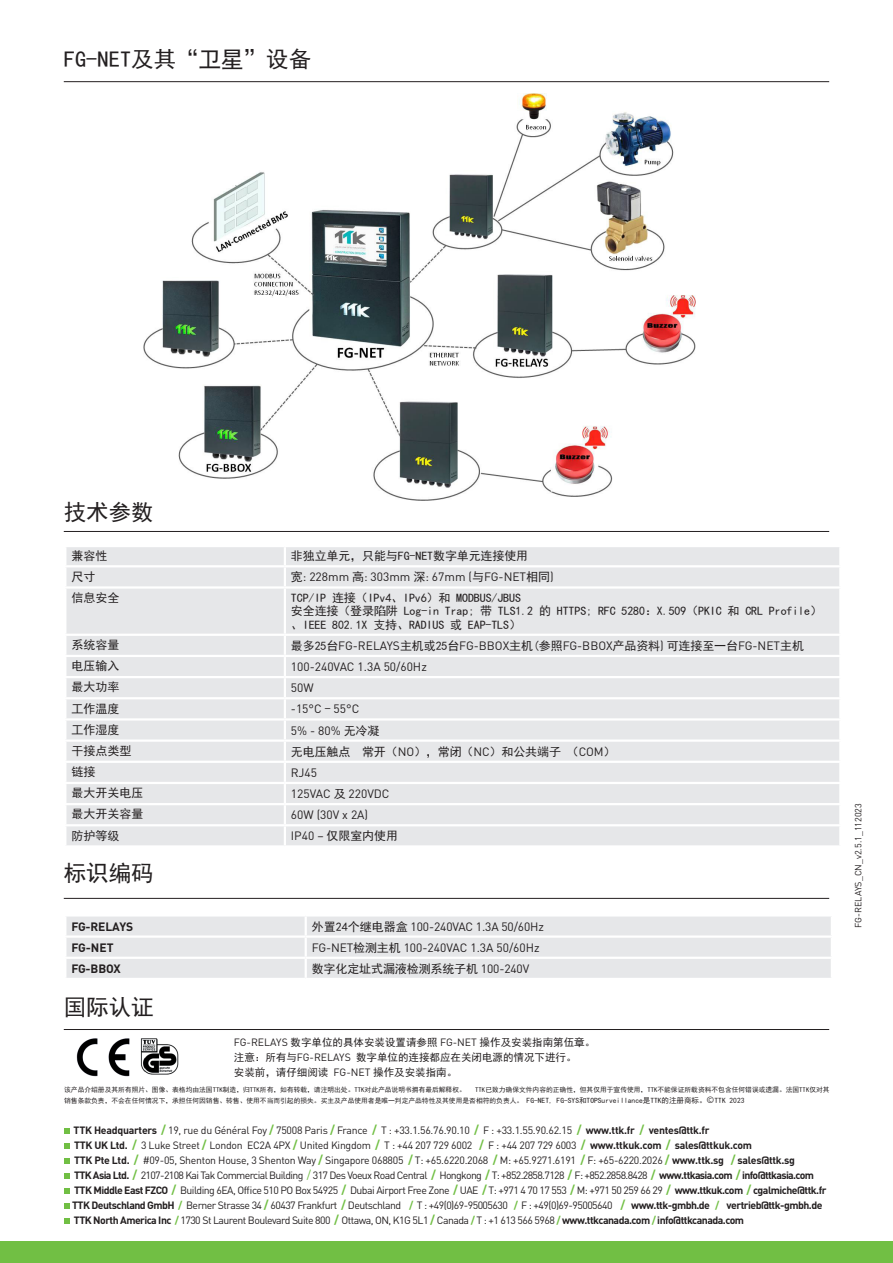
<style>
.page{position:relative;width:893px;height:1263px;background:#fff}
.page>*{position:absolute;margin:0;border:0;box-sizing:border-box;transform-origin:0 0}
.t1{font:22.5px "Sim Hei";color:#231f20}
.t2{font:12px/13.5px "Sim Hei";letter-spacing:-.01em;color:#231f20}
.t3{font:12px "DINOT";color:#231f20}
.t4{font:700 12px "DINOT";letter-spacing:-.01em;color:#231f20}
.t5{font:10.5px "DINOT";letter-spacing:-.05em;color:#231f20}
.t6{font:10.5px "DINOT";letter-spacing:-.025em;color:#231f20}
.t7{font:10.5px "Sim Hei";color:#231f20}
.t8{font:9px "DINOT";color:#231f20}
.t9{font:6.75px/10.5px "Sim Hei";color:#231f20}
.s1{font-family:"Sim Hei"}
.s2{font-family:"DINOT"}
.s3{font-size:7.5px}
.s4{font-family:"DINOT";font-size:9px}
.s5{font-weight:700}
.s6{font-weight:700;font-size:12px;color:#71bf44}
.s7{font-size:12px;color:#71bf44}
.s8{font-weight:700;color:#71bf44}
</style>
<div class="page">
<div style="left:0;top:1242px;width:893px;height:21px;background:#71bf44"></div>
<div style="left:66px;top:547px;width:773px;height:298px;background:#e6e7e9"></div>
<hr style="left:64px;top:565px;width:221px;height:2px;background:#fff">
<hr style="left:285px;top:565px;width:556px;height:2px;background:#fff">
<svg style="left:284px;top:547px;width:2px;height:39px"></svg>
<hr style="left:64px;top:586px;width:221px;height:3px;background:#fff">
<hr style="left:285px;top:586px;width:556px;height:3px;background:#fff">
<hr style="left:284px;top:589px;width:2px;height:45px;background:#fff">
<hr style="left:64px;top:634px;width:221px;height:2px;background:#fff">
<hr style="left:285px;top:634px;width:556px;height:2px;background:#fff">
<hr style="left:64px;top:655px;width:221px;height:2px;background:#fff">
<hr style="left:285px;top:655px;width:556px;height:2px;background:#fff">
<hr style="left:64px;top:676px;width:221px;height:2px;background:#fff">
<hr style="left:285px;top:676px;width:556px;height:2px;background:#fff">
<hr style="left:64px;top:697px;width:221px;height:2px;background:#fff">
<hr style="left:285px;top:697px;width:556px;height:2px;background:#fff">
<hr style="left:64px;top:718px;width:221px;height:2px;background:#fff">
<hr style="left:285px;top:718px;width:556px;height:2px;background:#fff">
<hr style="left:64px;top:739px;width:221px;height:3px;background:#fff">
<hr style="left:285px;top:739px;width:556px;height:3px;background:#fff">
<hr style="left:64px;top:761px;width:221px;height:2px;background:#fff">
<hr style="left:285px;top:761px;width:556px;height:2px;background:#fff">
<hr style="left:64px;top:782px;width:221px;height:2px;background:#fff">
<hr style="left:285px;top:782px;width:556px;height:2px;background:#fff">
<hr style="left:64px;top:803px;width:221px;height:2px;background:#fff">
<hr style="left:285px;top:803px;width:556px;height:2px;background:#fff">
<hr style="left:64px;top:824px;width:221px;height:2px;background:#fff">
<hr style="left:285px;top:824px;width:556px;height:2px;background:#fff">
<svg style="left:284px;top:636px;width:2px;height:209px"></svg>
<hr style="left:64px;top:531px;width:765px;height:1px;background:#231f20">
<hr style="left:64px;top:81px;width:765px;height:1px;background:#231f20">
<hr style="left:64px;top:1029px;width:765px;height:1px;background:#231f20">
<hr style="left:64px;top:898px;width:765px;height:1px;background:#231f20">
<div style="left:66px;top:916px;width:765px;height:62px;background:#e6e7e9"></div>
<hr style="left:64px;top:935px;width:242px;height:3px;background:#fff">
<hr style="left:306px;top:935px;width:527px;height:3px;background:#fff">
<hr style="left:64px;top:957px;width:242px;height:2px;background:#fff">
<hr style="left:306px;top:957px;width:527px;height:2px;background:#fff">
<svg style="left:305px;top:916px;width:2px;height:62px"></svg>
<img style="left:76px;top:1038px;width:103px;height:39px">
<svg style="left:64px;top:1128px;width:5px;height:6px"></svg>
<svg style="left:64px;top:1143px;width:5px;height:6px"></svg>
<svg style="left:64px;top:1158px;width:5px;height:6px"></svg>
<svg style="left:64px;top:1173px;width:5px;height:6px"></svg>
<svg style="left:64px;top:1188px;width:5px;height:6px"></svg>
<svg style="left:64px;top:1203px;width:5px;height:6px"></svg>
<svg style="left:64px;top:1218px;width:5px;height:6px"></svg>
<img style="left:144px;top:94px;width:552px;height:407px">
<p class="t1" style="left:64px;top:48px;width:249px">FG-NET及其“卫星”设备</p>
<p class="t1" style="left:64px;top:500px;width:91px">技术参数</p>
<p class="t2" style="left:71px;top:549px;width:37px">兼容性</p>
<p class="t2" style="left:291px;top:549px;width:239px">非独立单元，只能与FG-NET数字单元连接使用</p>
<p class="t2" style="left:71px;top:570px;width:25px">尺寸</p>
<p class="t3" style="left:291px;top:569px;width:264px"><span class="s1">宽</span>: 228mm <span class="s1">高</span>: 303mm <span class="s1">深</span>: 67mm (<span class="s1">与</span>FG-NET<span class="s1">相同</span>)</p>
<p class="t2" style="left:71px;top:591px;width:49px">信息安全</p>
<p class="t2" style="left:291px;top:591px;width:232px">TCP/IP 连接（IPv4、IPv6）和 MODBUS/JBUS</p>
<p class="t2" style="left:291px;top:604px;width:533px">安全连接（登录陷阱 Log-in Trap; 带 TLS1.2 的 HTTPS; RFC 5280：X.509（PKIC 和 CRL Profile）、IEEE 802.1X 支持、RADIUS 或 EAP-TLS）</p>
<p class="t2" style="left:71px;top:638px;width:49px">系统容量</p>
<p class="t3" style="left:291px;top:637px;width:515px"><span class="s1">最多25台</span>FG-RELAYS<span class="s1">主机或25台</span>FG-BBOX<span class="s1">主机(参照</span>FG-BBOX<span class="s1">产品资料</span>) <span class="s1">可连接至一台</span>FG-NET<span class="s1">主机</span></p>
<p class="t2" style="left:71px;top:659px;width:49px">电压输入</p>
<p class="t3" style="left:291px;top:659px;width:137px">100-240VAC 1.3A 50/60Hz</p>
<p class="t2" style="left:71px;top:680px;width:49px">最大功率</p>
<p class="t3" style="left:291px;top:680px;width:24px">50W</p>
<p class="t2" style="left:71px;top:701px;width:49px">工作温度</p>
<p class="t3" style="left:291px;top:701px;width:70px">-15°C <span class="s1">-</span> 55°C</p>
<p class="t2" style="left:71px;top:723px;width:49px">工作湿度</p>
<p class="t3" style="left:291px;top:722px;width:90px">5% - 80% <span class="s1">无冷凝</span></p>
<p class="t2" style="left:71px;top:744px;width:61px">干接点类型</p>
<p class="t2" style="left:291px;top:745px;width:326px">无电压触点 常开（<span class="s2">NO</span>），常闭（<span class="s2">NC</span>）和公共端子 （<span class="s2">COM</span>）</p>
<p class="t2" style="left:71px;top:765px;width:25px">链接</p>
<p class="t3" style="left:291px;top:764px;width:28px">RJ45</p>
<p class="t2" style="left:71px;top:786px;width:73px">最大开关电压</p>
<p class="t3" style="left:291px;top:786px;width:100px">125VAC <span class="s1">及</span> 220VDC</p>
<p class="t2" style="left:71px;top:807px;width:73px">最大开关容量</p>
<p class="t3" style="left:291px;top:807px;width:79px">60W (30V x 2A)</p>
<p class="t2" style="left:71px;top:828px;width:49px">防护等级</p>
<p class="t2" style="left:291px;top:829px;width:109px"><span class="s2">IP40 –</span> 仅限室内使用</p>
<p class="t1" style="left:64px;top:861px;width:91px">标识编码</p>
<p class="t4" style="left:71px;top:918px;width:63px">FG-RELAYS</p>
<p class="t3" style="left:312px;top:918px;width:234px"><span class="s1">外置24个继电器盒</span> 100-240VAC 1.3A 50/60Hz</p>
<p class="t4" style="left:71px;top:939px;width:44px">FG-NET</p>
<p class="t3" style="left:312px;top:939px;width:229px">FG-NET<span class="s1">检测主机</span> 100-240VAC 1.3A 50/60Hz</p>
<p class="t4" style="left:71px;top:960px;width:51px">FG-BBOX</p>
<p class="t2" style="left:312px;top:962px;width:219px">数字化定址式漏液检测系统子机 <span class="s2">100-240V</span></p>
<p class="t1" style="left:64px;top:996px;width:91px">国际认证</p>
<p class="t7" style="left:234px;top:1037px;width:363px"><span class="s2">FG-RELAYS</span> 数字单位的具体安装设置请参照 <span class="s2">FG-NET</span> 操作及安装指南第伍章。</p>
<p class="t7" style="left:234px;top:1052px;width:344px">注意：所有与<span class="s2">FG-RELAYS</span> 数字单位的连接都应在关闭电源的情况下进行。</p>
<p class="t7" style="left:234px;top:1066px;width:225px">安装前，请仔细阅读 <span class="s2">FG-NET</span> 操作及安装指南。</p>
<p class="t9" style="left:64px;top:1085px;width:767px;text-indent:411px">TTK已致力确保文件内容的正确性，但其仅用于宣传使用，TTK不能保证所载资料不包含任何错误或遗漏。法国TTK仅对其销售条款负责，不会在任何情况下，承担任何因销售、转售、使用不当而引起的损失。买主及产品使用者是唯一判定产品特性及其使用是否相符的负责人。 <span class="s3">FG-NET, FG-SYS和TOPSurveillance是TTK的注册商标。</span><span class="s4">©</span><span class="s3">TTK 2023</span></p>
<p class="t6" style="left:74px;top:1123px;width:638px"><span class="s5">TTK Headquarters</span> <span class="s6">/</span> 19, rue du Général Foy <span class="s6">/</span> 75008 Paris <span class="s6">/</span> France <span class="s6">/</span> T : +33.1.56.76.90.10 <span class="s6">/</span> F : +33.1.55.90.62.15 <span class="s6">/</span> <span class="s5">www.ttk.fr</span> <span class="s6">/</span> <span class="s5">ventes@ttk.fr</span></p>
<p class="t6" style="left:74px;top:1138px;width:679px"><span class="s5">TTK UK Ltd.</span> <span class="s6">/</span> 3 Luke Street <span class="s6">/</span> London EC2A 4PX <span class="s6">/</span> United Kingdom <span class="s6">/</span> T : +44 207 729 6002 <span class="s6">/</span> F : +44 207 729 6003 <span class="s6">/</span> <span class="s5">www.ttkuk.com</span> <span class="s6">/</span> <span class="s5">sales@ttkuk.com</span></p>
<p class="t6" style="left:74px;top:1153px;width:722px"><span class="s5">TTK Pte Ltd.</span> <span class="s6">/</span> #09-05, Shenton House, 3 Shenton Way <span class="s6">/</span> Singapore 068805 <span class="s6">/</span> T: +65.6220.2068 <span class="s6">/</span> M: +65.9271.6191 <span class="s6">/</span> F: +65-6220.2026 <span class="s6">/</span> <span class="s5">www.ttk.sg</span> <span class="s6">/</span> <span class="s5">sales@ttk.sg</span></p>
<p class="t5" style="left:74px;top:1168px;width:741px"><span class="s5">TTK Asia Ltd.</span> <span class="s6">/</span> 2107-2108 Kai Tak Commercial Building <span class="s7">/</span> 317 Des Voeux Road Central <span class="s6">/</span> Hongkong <span class="s6">/</span> T: +852.2858.7128 <span class="s6">/</span> F: +852.2858.8428 <span class="s6">/</span> <span class="s5">www.ttkasia.com</span> <span class="s6">/</span> <span class="s5">info@ttkasia.com</span></p>
<p class="t5" style="left:74px;top:1183px;width:754px"><span class="s5">TTK Middle East FZCO</span> <span class="s6">/</span> Building 6EA, Office 510 PO Box 54925 <span class="s6">/</span> Dubai Airport Free Zone <span class="s6">/</span> UAE <span class="s6">/</span> T: +971 4 70 17 553 <span class="s6">/</span> M: +971 50 259 66 29 <span class="s6">/</span> <span class="s5">www.ttkuk.com</span> <span class="s6">/</span> <span class="s5">cgalmiche@ttk.fr</span></p>
<p class="t5" style="left:72px;top:1198px;width:752px"><span class="s5">TTK Deutschland GmbH</span> <span class="s8">/</span> Berner Strasse 34 <span class="s6">/</span> 60437 Frankfurt <span class="s6">/</span> Deutschland <span class="s8">/</span> T : +49(0)69-95005630 <span class="s8">/</span> F : +49(0)69-95005640 <span class="s6">/</span> <span class="s5">www.ttk-gmbh.de</span> <span class="s8">/</span> <span class="s5">vertrieb@ttk-gmbh.de</span></p>
<p class="t5" style="left:74px;top:1213px;width:672px"><span class="s5">TTK North America Inc</span> <span class="s8">/</span> 1730 St Laurent Boulevard Suite 800 <span class="s6">/</span> Ottawa, ON, K1G 5L1 <span class="s6">/</span> Canada <span class="s8">/</span> T : +1 613 566 5968 <span class="s8">/</span> <span class="s5">www.ttkcanada.com</span> <span class="s8">/</span> <span class="s5">info@ttkcanada.com</span></p>
<p class="t9" style="left:64px;top:1085px;width:403px">该产品介绍册及其所有照片、图像、表格均由法国TTK制造，归TTK所有，如有转载，请注明出处。TTK对此产品说明书拥有最后解释权。</p>
<p class="t8" style="left:852px;top:927px;width:126px;rotate:-90deg">FG-RELAYS_CN_v2.5.1_112023</p>
</div>
